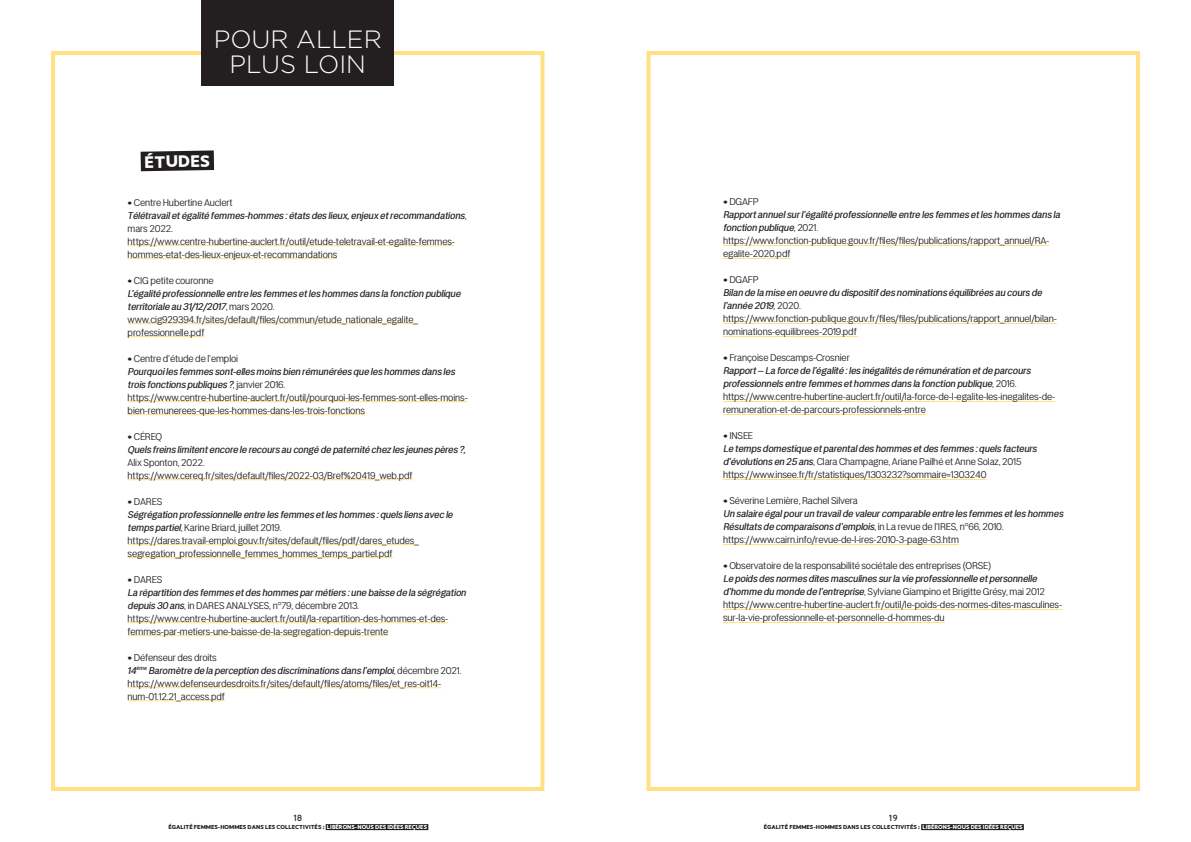
<style>
.page{position:relative;width:1191px;height:842px;background:#fff}
.page>*{position:absolute;margin:0;border:0;box-sizing:border-box;transform-origin:0 0}
.t1{font:300 25px/25px "Gotham";color:#fff;text-align:center}
.t2{font:800 17.3px "LT Asus";color:#fff}
.t3{font:11px/13px "LT Amber";letter-spacing:-.01em;color:#231f20}
.t4{font:italic 500 11px/13px "LT Amber";color:#231f20}
.t5{font:700 9px "Aaux Pro OT";color:#231f20}
.t6{font:800 6px "LT Asus";color:#231f20}
.s1{font-weight:700}
.s2{font-weight:500;font-style:italic}
.s3{font-weight:700;font-style:normal}
.s4{font-weight:400;font-style:normal}
.s5{color:#fff}
</style>
<div class="page">
<div style="left:326px;top:824px;width:102px;height:6px;background:#231f20"></div>
<div style="left:921px;top:824px;width:102px;height:6px;background:#231f20"></div>
<div style="left:51px;top:51px;width:493px;height:740px;border:4px solid #ffe083"></div>
<div style="left:646px;top:51px;width:494px;height:740px;border:4px solid #ffe083"></div>
<div style="left:201px;top:0;width:193px;height:85px;background:#231f20"></div>
<hr style="left:128px;top:245px;width:327px;height:1px;background:#ffe083">
<hr style="left:128px;top:258px;width:209px;height:1px;background:#ffe083">
<hr style="left:128px;top:323px;width:290px;height:1px;background:#ffe083">
<hr style="left:128px;top:336px;width:76px;height:1px;background:#ffe083">
<hr style="left:128px;top:401px;width:340px;height:1px;background:#ffe083">
<hr style="left:128px;top:414px;width:237px;height:1px;background:#ffe083">
<hr style="left:128px;top:479px;width:284px;height:1px;background:#ffe083">
<hr style="left:128px;top:544px;width:291px;height:1px;background:#ffe083">
<hr style="left:128px;top:557px;width:264px;height:1px;background:#ffe083">
<hr style="left:128px;top:622px;width:320px;height:1px;background:#ffe083">
<hr style="left:128px;top:635px;width:260px;height:1px;background:#ffe083">
<hr style="left:128px;top:687px;width:313px;height:1px;background:#ffe083">
<hr style="left:128px;top:700px;width:97px;height:1px;background:#ffe083">
<svg style="left:140px;top:150px;width:75px;height:22px;background:#403c3d"></svg>
<hr style="left:723px;top:245px;width:326px;height:1px;background:#ffe083">
<hr style="left:723px;top:258px;width:67px;height:1px;background:#ffe083">
<hr style="left:723px;top:323px;width:333px;height:1px;background:#ffe083">
<hr style="left:723px;top:336px;width:135px;height:1px;background:#ffe083">
<hr style="left:723px;top:401px;width:332px;height:1px;background:#ffe083">
<hr style="left:723px;top:414px;width:203px;height:1px;background:#ffe083">
<hr style="left:723px;top:479px;width:263px;height:1px;background:#ffe083">
<hr style="left:723px;top:544px;width:236px;height:1px;background:#ffe083">
<hr style="left:723px;top:609px;width:339px;height:1px;background:#ffe083">
<hr style="left:723px;top:622px;width:221px;height:1px;background:#ffe083">
<h1 class="t1" style="left:214px;top:26px;width:170px">POUR ALLER<br>PLUS LOIN</h1>
<h2 class="t2" style="left:144px;top:151px;width:67px;rotate:-1deg">ÉTUDES</h2>
<p class="t3" style="left:128px;top:196px;width:341px"><span class="s1">•</span> Centre Hubertine Auclert<br><span class="s2">Télétravailetégalité femmes-hommes :états des lieux,enjeux etrecommandations</span>, mars 2022. https://www.centre-hubertine-auclert.fr/outil/etude-teletravail-et-egalite-femmes&shy;hommes-etat-des-lieux-enjeux-et-recommandations</p>
<p class="t3" style="left:128px;top:274px;width:337px"><span class="s1">•</span> CIG petite couronne<br><span class="s2">L’égalité professionnelle entre les femmes etles hommes dans la fonction publique territoriale au 31/12/2017</span>, m a r s 2 0 2 0 . www.cig929394.fr/sites/default/files/commun/etude_nationale_egalite_ professionnelle.pdf</p>
<p class="t3" style="left:128px;top:352px;width:342px"><span class="s1">•</span> Centre d’étude de l’emploi<br><span class="s2">Pourquoiles femmes sont-elles moins bien rémunérées que les hommes dans les trois fonctions publiques ?</span>, j a n v i e r 2 0 1 6 . https://www.centre-hubertine-auclert.fr/outil/pourquoi-les-femmes-sont-elles-moins&shy;bien-remunerees-que-les-hommes-dans-les-trois-fonctions</p>
<p class="t4" style="left:128px;top:430px;width:342px"><span class="s3">•</span> <span class="s4">CÉREQ<br></span>Quels freins limitentencore le recours au congé de paternité chez les jeunes pères ?,</p>
<p class="t3" style="left:128px;top:456px;width:286px">Alix Sponton, 2022. https://www.cereq.fr/sites/default/files/2022-03/Bref%20419_web.pdf</p>
<p class="t3" style="left:128px;top:495px;width:329px"><span class="s1">•</span> DARES<br><span class="s2">Ségrégation professionnelle entre les femmes etles hommes :quels liens avec le temps partiel</span>, Karine Briard, juillet 2019. https://dares.travail-emploi.gouv.fr/sites/default/files/pdf/dares_etudes_ segregation_professionnelle_femmes_hommes_temps_partiel.pdf</p>
<p class="t3" style="left:128px;top:573px;width:342px"><span class="s1">•</span> DARES<br><span class="s2">La répartition des femmes etdes hommes parmétiers :une baisse de la ségrégation depuis 30 ans</span>, in DARES ANALYSES, n°79, décembre 2013. https://www.centre-hubertine-auclert.fr/outil/la-repartition-des-hommes-et-des&shy;femmes-par-metiers-une-baisse-de-la-segregation-depuis-trente</p>
<p class="t3" style="left:128px;top:651px;width:335px"><span class="s1">•</span> Défenseur des droits<br><span class="s2">14</span><sup>ème</sup> <span class="s2">Baromètre de la perception des discriminations dans l’emploi</span>, d é c e m b r e 2 0 2 1 . https://www.defenseurdesdroits.fr/sites/default/files/atoms/files/et_res-oit14- num-01.12.21_access.pdf</p>
<p class="t3" style="left:723px;top:196px;width:341px"><span class="s1">•</span> DGAFP<br><span class="s2">Rapportannuelsurl’égalité professionnelle entre les femmes etles hommes dans la fonction publique</span>, 2 0 2 1 . https://www.fonction-publique.gouv.fr/files/files/publications/rapport_annuel/RA&shy;egalite-2020.pdf</p>
<p class="t3" style="left:723px;top:274px;width:335px"><span class="s1">•</span> DGAFP<br><span class="s2">Bilan de la mise en oeuvre du dispositifdes nominations équilibrées au cours de l’année 2019</span>, 2 0 2 0 . https://www.fonction-publique.gouv.fr/files/files/publications/rapport_annuel/bilan&shy;nominations-equilibrees-2019.pdf</p>
<p class="t3" style="left:723px;top:352px;width:333px"><span class="s1">•</span> Françoise Descamps-Crosnier<br><span class="s2">Rapport– La force de l’égalité :les inégalités de rémunération etde parcours professionnels entre femmes ethommes dans la fonction publique</span>, 2 0 1 6 . https://www.centre-hubertine-auclert.fr/outil/la-force-de-l-egalite-les-inegalites-de&shy;remuneration-et-de-parcours-professionnels-entre</p>
<p class="t3" style="left:723px;top:430px;width:317px"><span class="s1">•</span> INSEE<br><span class="s2">Le temps domestique etparentaldes hommes etdes femmes :quels facteurs d’évolutions en 25 ans</span>, Clara Champagne, Ariane Pailhé et Anne Solaz, 2015 https://www.insee.fr/fr/statistiques/1303232?sommaire=1303240</p>
<p class="t3" style="left:723px;top:495px;width:344px"><span class="s1">•</span> Séverine Lemière, Rachel Silvera<br><span class="s2">Un salaire égalpourun travailde valeurcomparable entre les femmes etles hommes Résultats de comparaisons d’emplois</span>, i n L a r e v u e d e l ’ I R E S , n ° 6 6 , 2 0 1 0 . https://www.cairn.info/revue-de-l-ires-2010-3-page-63.htm</p>
<p class="t3" style="left:723px;top:560px;width:340px"><span class="s1">•</span> Observatoire de la responsabilité sociétale des entreprises (ORSE)<br><span class="s2">Le poids des normes dites masculines surla vie professionnelle etpersonnelle d’homme du monde de l’entreprise</span>, Sylviane Giampino et Brigitte Grésy, mai 2012 https://www.centre-hubertine-auclert.fr/outil/le-poids-des-normes-dites-masculines&shy;sur-la-vie-professionnelle-et-personnelle-d-hommes-du</p>
<p class="t5" style="left:293px;top:812px;width:10px">18</p>
<p class="t5" style="left:889px;top:812px;width:10px">19</p>
<p class="t6" style="left:168px;top:823px;width:260px">ÉGALITÉ FEMMES-HOMMES DANS LES COLLECTIVITÉS : <span class="s5">LIBÉRONS-NOUS DES IDÉES REÇUES</span></p>
<p class="t6" style="left:764px;top:823px;width:260px">ÉGALITÉ FEMMES-HOMMES DANS LES COLLECTIVITÉS : <span class="s5">LIBÉRONS-NOUS DES IDÉES REÇUES</span></p>
</div>
